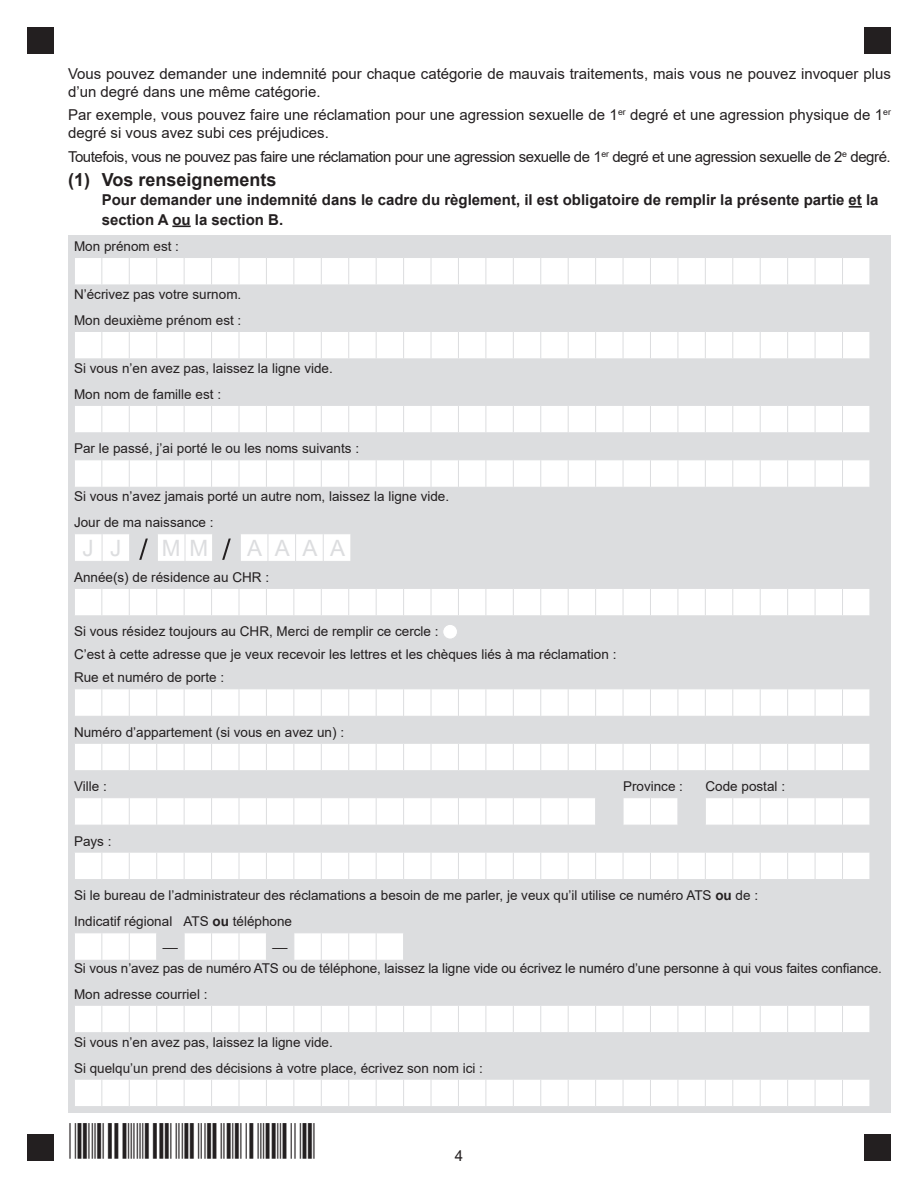
<style>
.page{position:relative;width:918px;height:1188px;background:#fff}
.page>*{position:absolute;margin:0;border:0;box-sizing:border-box;transform-origin:0 0}
.t1{font:36px "E39 r Normal";color:#231f20}
.t2{font:22.5px "Arial";color:#dcdddf}
.t3{font:700 18px "Arial";color:#231f20}
.t4{font:15px/18px "Arial";color:#231f20}
.t5{font:700 15px/19.5px "Arial";color:#231f20}
.t6{font:15px "Arial";letter-spacing:-.03em;color:#231f20}
.t7{font:700 15px "Times New Roman";color:#231f20}
.t8{font:13.5px "Arial";color:#231f20}
.s1{font-weight:700}
</style>
<div class="page">
<div style="left:864px;top:27px;width:27px;height:27px;background:#231f20"></div>
<div style="left:864px;top:1134px;width:27px;height:27px;background:#231f20"></div>
<div style="left:27px;top:27px;width:27px;height:27px;background:#231f20"></div>
<div style="left:27px;top:1134px;width:27px;height:27px;background:#231f20"></div>
<svg style="left:849px;top:206px;width:13px;height:2px"></svg>
<svg style="left:172px;top:226px;width:19px;height:1px"></svg>
<div style="left:68px;top:235px;width:823px;height:878px;background:#dcdddf"></div>
<svg style="left:75px;top:258px;width:795px;height:27px"></svg>
<svg style="left:75px;top:332px;width:795px;height:27px"></svg>
<div style="left:75px;top:406px;width:795px;height:26px;background:#fff"></div>
<svg style="left:75px;top:460px;width:795px;height:27px"></svg>
<svg style="left:75px;top:534px;width:276px;height:27px"></svg>
<div style="left:75px;top:589px;width:795px;height:26px;background:#fff"></div>
<div style="left:443px;top:624px;width:14px;height:15px;background:#fff;border-radius:50%"></div>
<div style="left:442px;top:624px;width:16px;height:15px;border:1px solid #dcdddf;border-radius:50%"></div>
<svg style="left:75px;top:689px;width:795px;height:27px"></svg>
<div style="left:75px;top:744px;width:795px;height:26px;background:#fff"></div>
<svg style="left:75px;top:798px;width:795px;height:27px"></svg>
<div style="left:75px;top:853px;width:795px;height:26px;background:#fff"></div>
<svg style="left:75px;top:933px;width:328px;height:27px"></svg>
<div style="left:75px;top:1006px;width:795px;height:26px;background:#fff"></div>
<div style="left:75px;top:1080px;width:795px;height:26px;background:#fff"></div>
<p class="t4" style="left:68px;top:65px;width:824px">Vous pouvez demander une indemnité pour chaque catégorie de mauvais traitements, mais vous ne pouvez invoquer plus d’un degré dans une même catégorie.</p>
<p class="t4" style="left:68px;top:105px;width:824px">Par exemple, vous pouvez faire une réclamation pour une agression sexuelle de 1<sup>er</sup> degré et une agression physique de 1<sup>er </sup>degré si vous avez subi ces préjudices.</p>
<p class="t6" style="left:68px;top:146px;width:824px">Toutefois, vous ne pouvez pas faire une réclamation pour une agression sexuelle de 1<sup>er</sup> degré et une agression sexuelle de 2<sup>e</sup> degré.</p>
<p class="t3" style="left:68px;top:167px;width:210px">(1) Vos renseignements</p>
<p class="t5" style="left:102px;top:190px;width:778px">Pour demander une indemnité dans le cadre du règlement, il est obligatoire de remplir la présente partie et la section A ou la section B.</p>
<p class="t8" style="left:74px;top:237px;width:107px">Mon prénom est :</p>
<p class="t8" style="left:74px;top:285px;width:169px">N’écrivez pas votre surnom.</p>
<p class="t8" style="left:74px;top:311px;width:169px">Mon deuxième prénom est :</p>
<p class="t8" style="left:74px;top:359px;width:260px">Si vous n’en avez pas, laissez la ligne vide.</p>
<p class="t8" style="left:74px;top:385px;width:149px">Mon nom de famille est :</p>
<p class="t8" style="left:74px;top:439px;width:287px">Par le passé, j’ai porté le ou les noms suivants :</p>
<p class="t8" style="left:74px;top:487px;width:377px">Si vous n’avez jamais porté un autre nom, laissez la ligne vide.</p>
<p class="t8" style="left:74px;top:513px;width:141px">Jour de ma naissance :</p>
<p class="t2" style="left:83px;top:532px;width:13px">J</p>
<p class="t2" style="left:110px;top:532px;width:13px">J</p>
<p class="t2" style="left:162px;top:532px;width:48px">M M</p>
<p class="t2" style="left:247px;top:532px;width:17px">A</p>
<p class="t2" style="left:275px;top:532px;width:17px">A</p>
<p class="t2" style="left:303px;top:532px;width:17px">A</p>
<p class="t2" style="left:330px;top:532px;width:17px">A</p>
<p class="t8" style="left:74px;top:568px;width:197px">Année(s) de résidence au CHR :</p>
<p class="t8" style="left:74px;top:622px;width:366px">Si vous résidez toujours au CHR, Merci de remplir ce cercle :</p>
<p class="t8" style="left:74px;top:645px;width:544px">C’est à cette adresse que je veux recevoir les lettres et les chèques liés à ma réclamation :</p>
<p class="t8" style="left:74px;top:668px;width:152px">Rue et numéro de porte :</p>
<p class="t8" style="left:74px;top:723px;width:272px">Numéro d’appartement (si vous en avez un) :</p>
<p class="t8" style="left:74px;top:777px;width:34px">Ville :</p>
<p class="t8" style="left:623px;top:777px;width:62px">Province :</p>
<p class="t8" style="left:706px;top:777px;width:81px">Code postal :</p>
<p class="t8" style="left:74px;top:832px;width:39px">Pays :</p>
<p class="t8" style="left:74px;top:886px;width:686px">Si le bureau de l’administrateur des réclamations a besoin de me parler, je veux qu’il utilise ce numéro ATS <span class="s1">ou</span> de :</p>
<p class="t8" style="left:74px;top:912px;width:220px">Indicatif régional ATS <span class="s1">ou</span> téléphone</p>
<p class="t7" style="left:163px;top:936px;width:16px">—</p>
<p class="t7" style="left:273px;top:936px;width:16px">—</p>
<p class="t8" style="left:74px;top:959px;width:809px">Si vous n’avez pas de numéro ATS ou de téléphone, laissez la ligne vide ou écrivez le numéro d’une personne à qui vous faites confiance.</p>
<p class="t8" style="left:74px;top:985px;width:135px">Mon adresse courriel :</p>
<p class="t8" style="left:74px;top:1033px;width:260px">Si vous n’en avez pas, laissez la ligne vide.</p>
<p class="t8" style="left:74px;top:1059px;width:410px">Si quelqu’un prend des décisions à votre place, écrivez son nom ici :</p>
<p class="t1" style="left:69px;top:1123px;width:249px">*NWQCFFOUR*</p>
<p class="t4" style="left:455px;top:1147px;width:10px">4</p>
</div>
